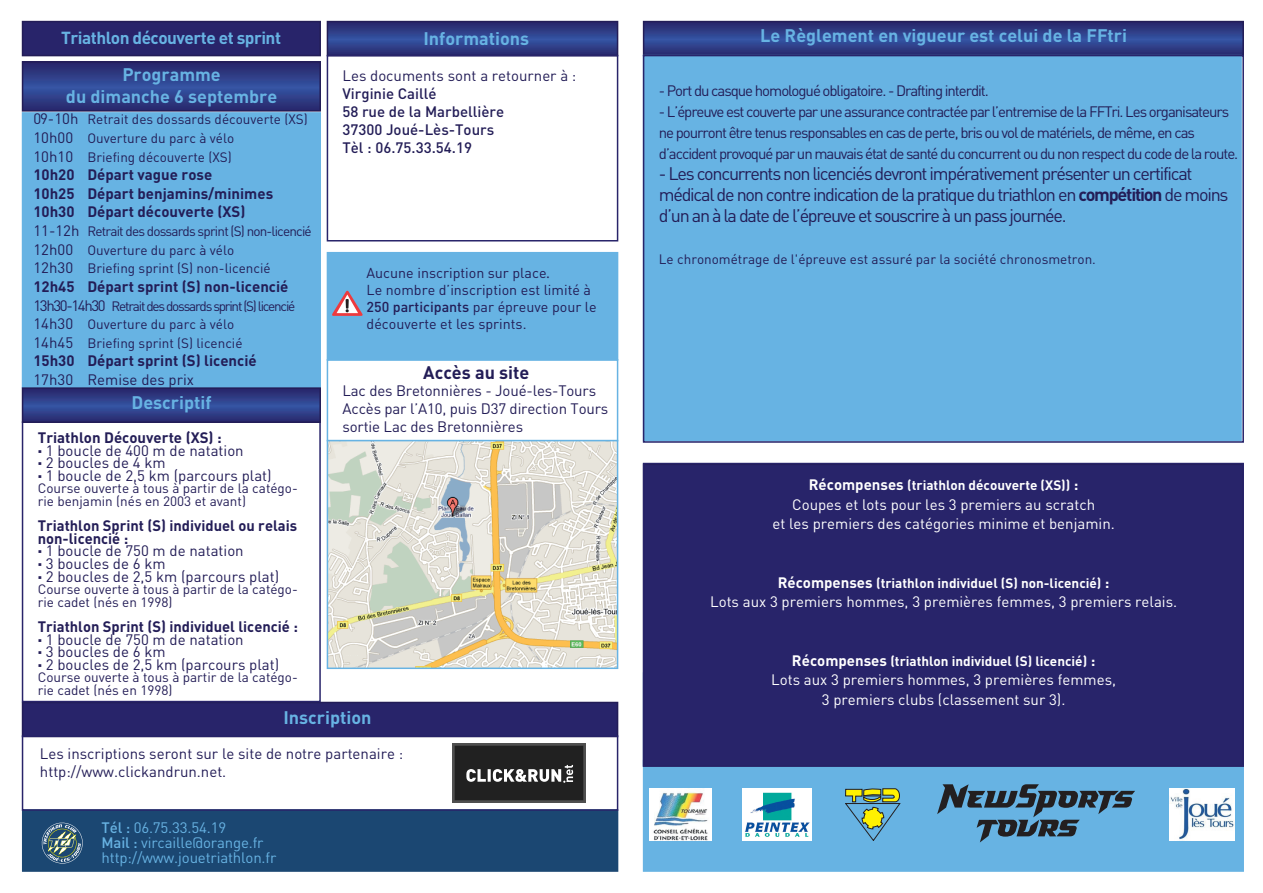
<style>
.page{position:relative;width:1263px;height:893px;background:#fff}
.page>*{position:absolute;margin:0;border:0;box-sizing:border-box;transform-origin:0 0}
.t1{font:18px/21px "DIN";letter-spacing:-.07em;color:#231d57}
.t2{font:700 18px/21.6px "DIN";color:#67b3e3;text-align:center}
.t3{font:700 18px "DIN";color:#231d57}
.t4{font:700 17.25px "DIN";letter-spacing:-.03em;color:#67b3e3}
.t5{font:15px/12.6px "DIN";letter-spacing:-.01em;color:#231d57}
.t6{font:15px/21px "DIN";letter-spacing:-.07em;color:#231d57}
.t7{font:15px/19.5px "DIN";color:#fff;text-align:center}
.t8{font:700 15px/18.6px "DIN";color:#231d57}
.t9{font:500 15px/18px "DIN";color:#231d57}
.t10{font:15px/15px "DIN";letter-spacing:-.01em;color:#67b2e2}
.t11{font:14.25px/17.1px "DIN";color:#231d57}
.t12{font:13.5px/18.6px "DIN";color:#231d57}
.t13{font:700 13.5px "DIN";color:#fff}
.s1{font-size:15px}
.s2{font-family:"Myriad Pro"}
.s3{font-weight:500}
.s4{font-weight:700}
.s5{font-weight:900}
</style>
<div class="page">
<div style="left:23px;top:810px;width:595px;height:61px;background:#1b4772"></div>
<div style="left:22px;top:809px;width:596px;height:63px;border:2px solid #1b4772"></div>
<div style="left:644px;top:760px;width:599px;height:111px;background:#67b3e3"></div>
<div style="left:643px;top:760px;width:601px;height:112px;border:2px solid #67b3e3"></div>
<div style="left:643px;top:464px;width:601px;height:303px;background:#28246a"></div>
<svg style="left:646px;top:24px;width:595px;height:29px;background:#2f3f89"></svg>
<div style="left:643px;top:21px;width:601px;height:35px;border:2px solid #231d57"></div>
<svg style="left:330px;top:24px;width:285px;height:29px;background:#2f3f89"></svg>
<div style="left:327px;top:21px;width:291px;height:35px;border:2px solid #231d57"></div>
<svg style="left:25px;top:64px;width:293px;height:45px;background:#2e3d87"></svg>
<div style="left:22px;top:61px;width:299px;height:51px;border:2px solid #231d57"></div>
<div style="left:22px;top:21px;width:299px;height:35px;background:#28246a;border:2px solid #231d57"></div>
<div style="left:22px;top:702px;width:596px;height:35px;background:#28246a;border:2px solid #231d57"></div>
<div style="left:22px;top:112px;width:299px;height:276px;background:#67b3e3"></div>
<div style="left:643px;top:55px;width:599px;height:386px;background:#67b3e3"></div>
<div style="left:327px;top:252px;width:291px;height:109px;background:#67b3e3"></div>
<div style="left:327px;top:359px;width:291px;height:82px;border:2px solid #67b3e3"></div>
<div style="left:327px;top:55px;width:291px;height:186px;border:2px solid #28246a"></div>
<div style="left:22px;top:421px;width:299px;height:281px;border:2px solid #28246a"></div>
<div style="left:643px;top:55px;width:601px;height:388px;border:2px solid #28246a"></div>
<svg style="left:25px;top:390px;width:293px;height:30px;background:#2f3e88"></svg>
<div style="left:22px;top:387px;width:299px;height:36px;border:2px solid #231d57"></div>
<div style="left:22px;top:735px;width:596px;height:76px;border:2px solid #28246a"></div>
<div style="left:643px;top:463px;width:601px;height:304px;border:2px solid #28246a"></div>
<img style="left:452px;top:744px;width:133px;height:58px">
<img style="left:466px;top:769px;width:95px;height:13px">
<img style="left:565px;top:765px;width:8px;height:17px">
<svg style="left:332px;top:291px;width:31px;height:25px"></svg>
<img style="left:1170px;top:789px;width:64px;height:51px">
<img style="left:649px;top:789px;width:62px;height:51px">
<img style="left:742px;top:789px;width:69px;height:51px">
<svg style="left:845px;top:788px;width:55px;height:53px"></svg>
<svg style="left:937px;top:784px;width:198px;height:58px"></svg>
<img style="left:330px;top:443px;width:285px;height:223px">
<div style="left:327px;top:440px;width:291px;height:229px;border:2px solid #67b3e3"></div>
<svg style="left:41px;top:822px;width:42px;height:42px"></svg>
<p class="t4" style="left:61px;top:27px;width:221px">Triathlon découverte et sprint</p>
<h1 class="t2" style="left:423px;top:27px;width:107px">Informations</h1>
<h1 class="t2" style="left:66px;top:63px;width:213px">Programme<br>du dimanche 6 septembre</h1>
<p class="t5" style="left:342px;top:69px;width:235px">Les documents sont a retourner à :</p>
<p class="t9" style="left:342px;top:84px;width:163px">Virginie Caillé<br>58 rue de la Marbellière<br>37300 Joué-Lès-Tours<br>Tèl : 06.75.33.54.19</p>
<p class="t12" style="left:33px;top:110px;width:276px"><span class="s1">09-10h</span> Retrait des dossards découverte (XS)<br><span class="s1">10h00</span> Ouverture du parc à vélo<br><span class="s1">10h10</span> Briefing découverte (XS)</p>
<p class="t8" style="left:33px;top:165px;width:241px">10h20 Départ vague rose<br>10h25 Départ benjamins/minimes<br>10h30 Départ découverte (XS)</p>
<p class="t12" style="left:33px;top:222px;width:280px"><span class="s1">11-12h</span> Retrait des dossards sprint (S) non-licencié<br><span class="s1">12h00</span> Ouverture du parc à vélo<br><span class="s1">12h30</span> Briefing sprint (S) non-licencié</p>
<p class="t8" style="left:33px;top:277px;width:257px">12h45 Départ sprint (S) non-licencié</p>
<p class="t12" style="left:33px;top:296px;width:263px"><span class="s1">13h30-14h30</span> Retrait des dossards sprint (S) licencié<br><span class="s1">14h30</span> Ouverture du parc à vélo<br><span class="s1">14h45</span> Briefing sprint (S) licencié</p>
<p class="t8" style="left:33px;top:351px;width:225px">15h30 Départ sprint (S) licencié</p>
<p class="t5" style="left:33px;top:373px;width:162px">17h30 Remise des prix</p>
<p class="t11" style="left:367px;top:264px;width:232px">Aucune inscription sur place<span class="s2">.<br></span>Le nombre d’inscription est limité à<br><span class="s3">250 participants</span> par épreuve pour le découverte et les sprints.</p>
<h1 class="t3" style="left:423px;top:360px;width:108px">Accès au site</h1>
<p class="t5" style="left:342px;top:382px;width:267px;line-height:18px">Lac des Bretonnières - Joué-les-Tours<br>Accès par l’A10, puis D37 direction Tours sortie Lac des Bretonnières</p>
<h1 class="t2" style="left:132px;top:391px;width:82px">Descriptif</h1>
<p class="t5" style="left:38px;top:431px;width:235px"><span class="s4">Triathlon Découverte (XS) :<br></span><span class="s5">·</span> 1 boucle de 400 m de natation<br><span class="s5">·</span> 2 boucles de 4 km<br><span class="s5">·</span> 1 boucle de 2,5 km (parcours plat)</p>
<p class="t12" style="left:38px;top:482px;width:262px;line-height:12.6px">Course ouverte à tous à partir de la catégo&shy;rie benjamin (nés en 2003 et avant)</p>
<p class="t5" style="left:38px;top:519px;width:261px"><span class="s4">Triathlon Sprint (S) individuel ou relais non-licencié :<br></span><span class="s5">·</span> 1 boucle de 750 m de natation<br><span class="s5">·</span> 3 boucles de 6 km<br><span class="s5">·</span> 2 boucles de 2,5 km (parcours plat)</p>
<p class="t12" style="left:38px;top:583px;width:262px;line-height:12.6px">Course ouverte à tous à partir de la catégo&shy;rie cadet (nés en 1998)</p>
<p class="t5" style="left:38px;top:620px;width:262px"><span class="s4">Triathlon Sprint (S) individuel licencié : </span><span class="s5">·</span> 1 boucle de 750 m de natation<br><span class="s5">·</span> 3 boucles de 6 km<br><span class="s5">·</span> 2 boucles de 2,5 km (parcours plat)</p>
<p class="t12" style="left:38px;top:671px;width:262px;line-height:12.6px">Course ouverte à tous à partir de la catégo&shy;rie cadet (nés en 1998)</p>
<h1 class="t2" style="left:283px;top:706px;width:90px">Inscription</h1>
<p class="t5" style="left:40px;top:744px;width:365px;line-height:18px">Les inscriptions seront sur le site de notre partenaire : http://www.clickandrun.net.</p>
<p class="t10" style="left:102px;top:819px;width:176px"><span class="s3">Tél :</span> 06.75.33.54.19<br><span class="s3">Mail :</span> vircaille@orange.fr http://www.jouetriathlon.fr</p>
<h1 class="t2" style="left:760px;top:24px;width:368px">Le Règlement en vigueur est celui de la FFtri</h1>
<p class="t6" style="left:659px;top:80px;width:331px">- Port du casque homologué obligatoire. - Drafting interdit.</p>
<p class="t6" style="left:659px;top:101px;width:581px">- L’épreuve est couverte par une assurance contractée par l’entremise de la FFTri. Les organisateurs ne pourront être tenus responsables en cas de perte, bris ou vol de matériels, de même, en cas d’accident provoqué par un mauvais état de santé du concurrent ou du non respect du code de la route.</p>
<h1 class="t1" style="left:659px;top:162px;width:571px">- Les concurrents non licenciés devront impérativement présenter un certificat médical de non contre indication de la pratique du triathlon en <span class="s4">compétition</span> de moins d’un an à la date de l’épreuve et souscrire à un pass journée.</h1>
<p class="t12" style="left:659px;top:249px;width:439px">Le chronométrage de l'épreuve est assuré par la société chronosmetron.</p>
<p class="t13" style="left:809px;top:477px;width:271px"><span class="s1">Récompenses</span> (triathlon découverte (XS)) <span class="s1">:</span></p>
<p class="t7" style="left:772px;top:494px;width:344px">Coupes et lots pour les 3 premiers au scratch<br>et les premiers des catégories minime et benjamin.</p>
<p class="t13" style="left:778px;top:574px;width:333px"><span class="s1">Récompenses</span> (triathlon individuel (S) non-licencié) <span class="s1">:</span></p>
<p class="t7" style="left:710px;top:592px;width:468px">Lots aux 3 premiers hommes, 3 premières femmes, 3 premiers relais.</p>
<p class="t13" style="left:792px;top:652px;width:305px"><span class="s1">Récompenses</span> (triathlon individuel (S) licencié) <span class="s1">:</span></p>
<p class="t7" style="left:771px;top:670px;width:346px">Lots aux 3 premiers hommes, 3 premières femmes,<br>3 premiers clubs (classement sur 3).</p>
</div>
